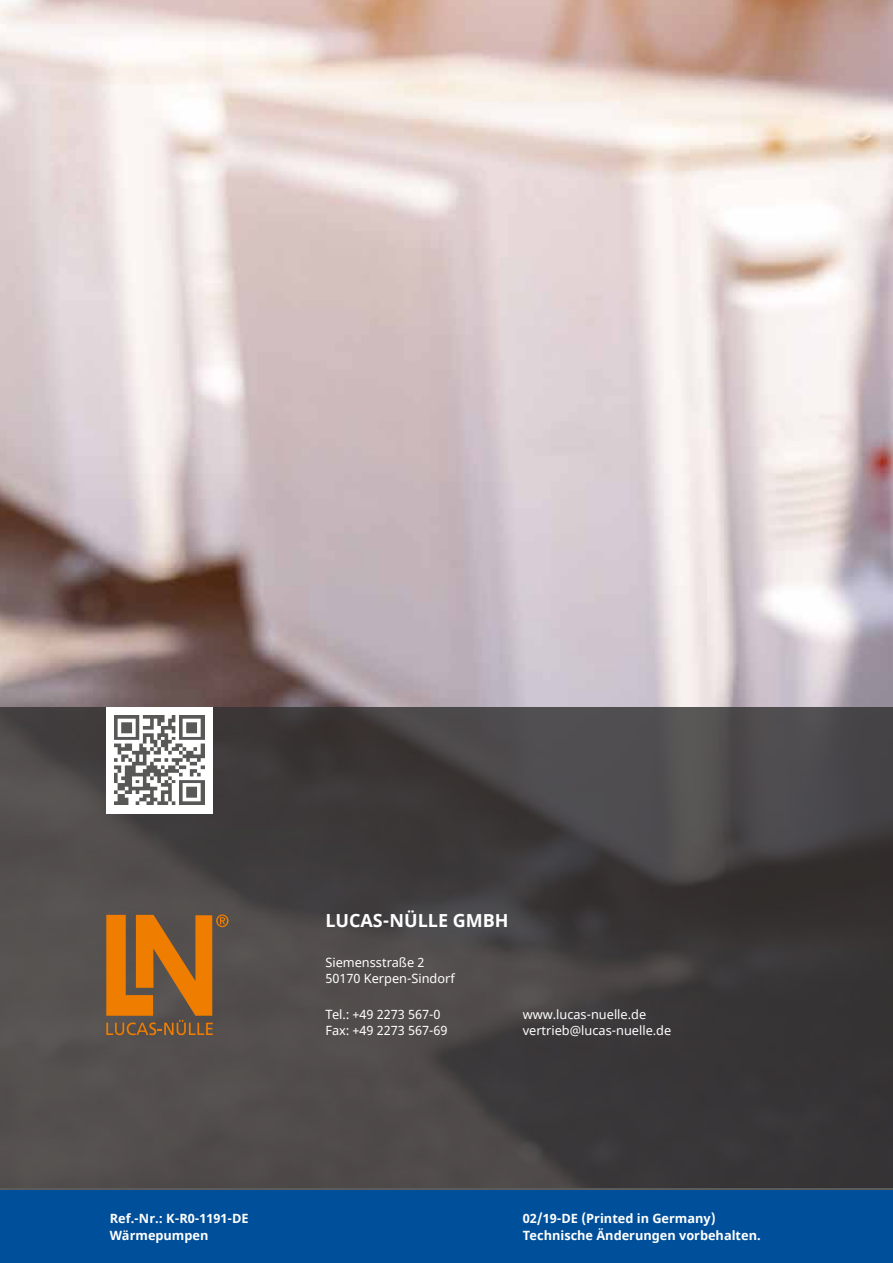
<style>
.page{position:relative;width:893px;height:1263px;background:#fff}
.page>*{position:absolute;margin:0;border:0;box-sizing:border-box;transform-origin:0 0}
.t1{font:700 18px "Noto Sans";color:#fff}
.t2{font:12.75px/16.5px "Noto Sans";color:#fff}
.t3{font:700 12.75px/16.5px "Noto Sans";color:#fff}
</style>
<div class="page">
<img style="left:0;top:0;width:893px;height:707px">
<svg style="left:0;top:707px;width:893px;height:484px;background:#464243"></svg>
<div style="left:0;top:1191px;width:893px;height:72px;background:#004f9a"></div>
<div style="left:106px;top:707px;width:107px;height:106px;background:#fff"></div>
<img style="left:114px;top:716px;width:91px;height:88px">
<svg style="left:106px;top:914px;width:122px;height:121px;background:#a26626"></svg>
<h1 class="t1" style="left:325px;top:908px;width:185px">LUCAS-NÜLLE GMBH</h1>
<p class="t2" style="left:325px;top:954px;width:131px">Siemensstraße 2<br>50170 Kerpen-Sindorf</p>
<p class="t2" style="left:325px;top:1006px;width:124px">Tel.: +49 2273 567-0<br>Fax: +49 2273 567-69</p>
<p class="t2" style="left:523px;top:1006px;width:150px">www.lucas-nuelle.de vertrieb@lucas-nuelle.de</p>
<p class="t3" style="left:110px;top:1210px;width:141px">Ref.-Nr.: K-R0-1191-DE<br>Wärmepumpen</p>
<p class="t3" style="left:523px;top:1210px;width:240px">02/19-DE (Printed in Germany)<br>Technische Änderungen vorbehalten.</p>
</div>
